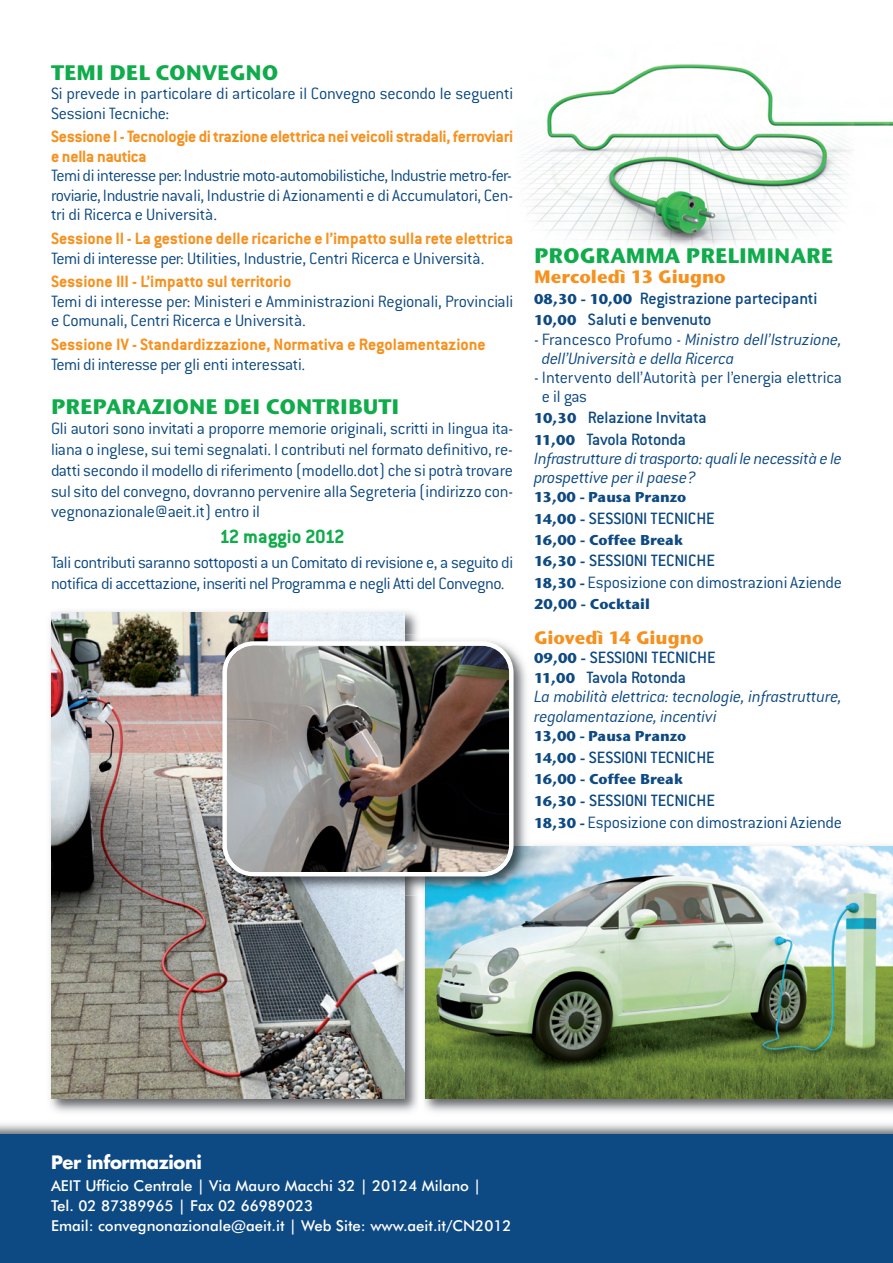
<style>
.page{position:relative;width:893px;height:1263px;background:#fff}
.page>*{position:absolute;margin:0;border:0;box-sizing:border-box;transform-origin:0 0}
.t1{font:700 21px "Stone Sans ITC";color:#10ab4b}
.t2{font:700 21px "Conduit ITC";letter-spacing:-.015em;color:#10ab4b}
.t3{font:300 18px/20.7px "Conduit ITC";letter-spacing:-.015em;color:#0d4982}
.t4{font:italic 300 18px/19.5px "Conduit ITC";letter-spacing:-.015em;color:#0d4982}
.t5{font:700 18px/19.5px "Conduit ITC";letter-spacing:-.01em;color:#f6911e}
.t6{font:500 18px/21.3px "Conduit ITC";letter-spacing:-.015em;color:#0d4982}
.t7{font:700 18px "Stone Sans ITC";color:#f6911e}
.t8{font:700 18px "Futura";letter-spacing:-.02em;color:#fff}
.t9{font:500 15px/20.1px "Futura BT";color:#fff}
.t10{font:700 14.25px "Stone Sans ITC";color:#0d4982}
.s1{font-family:"Stone Sans ITC";font-weight:700;font-size:14.25px}
.s2{font-style:normal}
.s3{font-weight:500}
.s4{font-family:"Stone Sans ITC";font-weight:700;font-style:normal;font-size:14.25px}
.s5{font-weight:500;font-style:normal}
</style>
<div class="page">
<img style="left:522px;top:64px;width:371px;height:184px">
<div style="left:0;top:1134px;width:893px;height:129px;background:#0d4982"></div>
<img style="left:50px;top:611px;width:368px;height:501px">
<img style="left:51px;top:612px;width:353px;height:486px">
<img style="left:424px;top:896px;width:469px;height:216px">
<img style="left:425px;top:846px;width:468px;height:252px">
<img style="left:215px;top:635px;width:318px;height:261px">
<img style="left:418px;top:876px;width:6px;height:20px">
<img style="left:222px;top:641px;width:292px;height:235px">
<p class="t1" style="left:51px;top:64px;width:229px">TEMI DEL CONVEGNO</p>
<p class="t3" style="left:51px;top:86px;width:464px;line-height:19.5px">Si prevede in particolare di articolare il Convegno secondo le seguenti<br>Sessioni Tecniche:</p>
<p class="t5" style="left:51px;top:129px;width:464px">Sessione I - Tecnologie di trazione elettrica nei veicoli stradali, ferroviari e nella nautica</p>
<p class="t3" style="left:51px;top:168px;width:463px;line-height:19.5px;text-align:justify">Temi di interesse per: Industrie moto-automobilistiche, Industrie metro-fer&shy;roviarie, Industrie navali, Industrie di Azionamenti e di Accumulatori, Cen&shy;tri di Ricerca e Università.</p>
<p class="t5" style="left:51px;top:231px;width:464px">Sessione II - La gestione delle ricariche e l’impatto sulla rete elettrica</p>
<p class="t3" style="left:51px;top:250px;width:435px">Temi di interesse per: Utilities, Industrie, Centri Ricerca e Università.</p>
<p class="t5" style="left:51px;top:274px;width:242px">Sessione III - L’impatto sul territorio</p>
<p class="t3" style="left:51px;top:293px;width:464px;line-height:19.5px">Temi di interesse per: Ministeri e Amministrazioni Regionali, Provinciali e Comunali, Centri Ricerca e Università.</p>
<p class="t5" style="left:51px;top:337px;width:436px">Sessione IV - Standardizzazione, Normativa e Regolamentazione</p>
<p class="t3" style="left:51px;top:356px;width:256px">Temi di interesse per gli enti interessati.</p>
<p class="t1" style="left:51px;top:398px;width:350px">PREPARAZIONE DEI CONTRIBUTI</p>
<p class="t3" style="left:51px;top:420px;width:464px;text-align:justify">Gli autori sono invitati a proporre memorie originali, scritti in lingua ita&shy;liana o inglese, sui temi segnalati. I contributi nel formato definitivo, re&shy;datti secondo il modello di riferimento (modello.dot) che si potrà trovare sul sito del convegno, dovranno pervenire alla Segreteria (indirizzo con&shy;vegnonazionale@aeit.it) entro il</p>
<p class="t2" style="left:220px;top:530px;width:127px">12 maggio 2012</p>
<p class="t3" style="left:51px;top:554px;width:464px">Tali contributi saranno sottoposti a un Comitato di revisione e, a seguito di notifica di accettazione, inseriti nel Programma e negli Atti del Convegno.</p>
<p class="t1" style="left:534px;top:248px;width:301px">PROGRAMMA PRELIMINARE</p>
<p class="t7" style="left:534px;top:269px;width:193px">Mercoledì 13 Giugno</p>
<p class="t6" style="left:534px;top:290px;width:285px"><span class="s1">08,30 - 10,00</span> Registrazione partecipanti<br><span class="s1">10,00</span> Saluti e benvenuto</p>
<p class="t4" style="left:542px;top:331px;width:302px;text-indent:-8px"><span class="s2">- Francesco Profumo -</span> Ministro dell’Istruzione, dell’Università e della Ricerca</p>
<p class="t3" style="left:542px;top:370px;width:302px;line-height:19.2px;text-indent:-8px">- Intervento dell’Autorità per l’energia elettrica e il gas</p>
<p class="t6" style="left:534px;top:409px;width:174px"><span class="s1">10,30</span> Relazione Invitata<br><span class="s1">11,00</span> Tavola Rotonda</p>
<p class="t4" style="left:534px;top:451px;width:309px">Infrastrutture di trasporto: quali le necessità e le prospettive per il paese?</p>
<p class="t10" style="left:534px;top:492px;width:154px">13,00 - Pausa Pranzo</p>
<p class="t6" style="left:534px;top:509px;width:182px"><span class="s1">14,00 -</span> SESSIONI TECNICHE</p>
<p class="t10" style="left:534px;top:535px;width:150px">16,00 - Coffee Break</p>
<p class="t3" style="left:534px;top:552px;width:309px;line-height:21.3px"><span class="s1">16,30 -</span> <span class="s3">SESSIONI TECNICHE<br></span><span class="s1">18,30 -</span> Esposizione con dimostrazioni Aziende</p>
<p class="t10" style="left:534px;top:599px;width:117px">20,00 - Cocktail</p>
<p class="t7" style="left:534px;top:630px;width:171px">Giovedì 14 Giugno</p>
<p class="t4" style="left:534px;top:650px;width:309px"><span class="s4">09,00 -</span> <span class="s5">SESSIONI TECNICHE<br></span><span class="s4">11,00</span> <span class="s5">Tavola Rotonda<br></span>La mobilità elettrica: tecnologie, infrastrutture, regolamentazione, incentivi</p>
<p class="t10" style="left:534px;top:731px;width:154px">13,00 - Pausa Pranzo</p>
<p class="t6" style="left:534px;top:748px;width:182px"><span class="s1">14,00 -</span> SESSIONI TECNICHE</p>
<p class="t10" style="left:534px;top:774px;width:150px">16,00 - Coffee Break</p>
<p class="t3" style="left:534px;top:791px;width:309px;line-height:21.6px"><span class="s1">16,30 -</span> <span class="s3">SESSIONI TECNICHE<br></span><span class="s1">18,30 -</span> Esposizione con dimostrazioni Aziende</p>
<p class="t8" style="left:51px;top:1154px;width:152px">Per informazioni</p>
<p class="t9" style="left:51px;top:1176px;width:462px">AEIT Ufficio Centrale | Via Mauro Macchi 32 | 20124 Milano |<br>Tel. 02 87389965 | Fax 02 66989023<br>Email: convegnonazionale@aeit.it | Web Site: www.aeit.it/CN2012</p>
</div>
